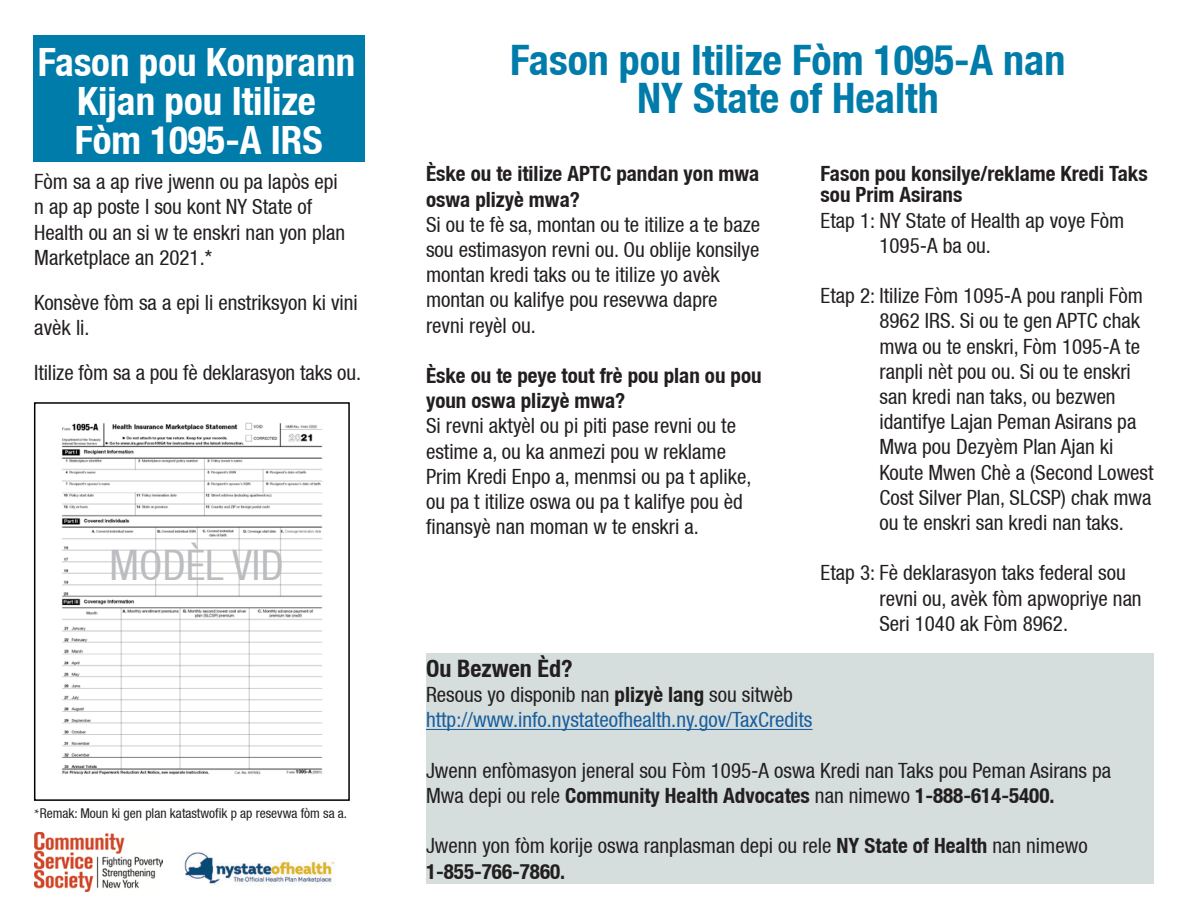
<style>
.page{position:relative;width:1188px;height:918px;background:#fff}
.page>*{position:absolute;margin:0;border:0;box-sizing:border-box;transform-origin:0 0}
.t1{font:700 condensed 42px/37.5px "Helvetica Neue LT";color:#007caa;text-align:center}
.t2{font:condensed 42px "Helvetica Neue LT";color:#bcbdc0}
.t3{font:700 condensed 39px/39px "Helvetica Neue LT";color:#fff;text-align:center}
.t4{font:700 condensed 24px "Helvetica Neue LT";color:#231f20}
.t5{font:condensed 21px/25.2px "Helvetica Neue LT";color:#231f20}
.t6{font:700 condensed 21px/25.2px "Helvetica Neue LT";color:#231f20}
.t7{font:condensed 21px/25.2px "Helvetica Neue LT";color:#175d9e}
.t8{font:condensed 13.5px "Helvetica Neue LT";color:#231f20}
.s1{font-family:"Minion Pro";font-stretch:normal}
.s2{color:#231f20}
.s3{font-weight:700;color:#231f20}
.s4{font-weight:700}
</style>
<div class="page">
<div style="left:426px;top:654px;width:728px;height:230px;background:#d5dedc"></div>
<hr style="left:426px;top:729px;width:387px;height:1px;background:#175d9e">
<div style="left:33px;top:35px;width:332px;height:126px;background:#007caa"></div>
<img style="left:61px;top:422px;width:262px;height:353px">
<div style="left:34px;top:402px;width:316px;height:399px;border:2px solid #000"></div>
<img style="left:34px;top:832px;width:129px;height:60px">
<img style="left:184px;top:852px;width:151px;height:32px">
<p class="t3" style="left:38px;top:42px;width:319px">Fason pou Konprann<br>Kijan pou Itilize<br>Fòm 1095-A IRS</p>
<p class="t1" style="left:510px;top:41px;width:557px">Fason pou Itilize Fòm 1095-A nan<br>NY State of Health</p>
<p class="t6" style="left:426px;top:161px;width:335px">Èske ou te itilize APTC pandan yon mwa oswa plizyè mwa?</p>
<p class="t5" style="left:426px;top:212px;width:336px">Si ou te fè sa, montan ou te itilize a te baze sou estimasyon revni ou. Ou oblije konsilye montan kredi taks ou te itilize yo avèk montan ou kalifye pou resevwa dapre revni reyèl ou.</p>
<p class="t6" style="left:426px;top:363px;width:337px">Èske ou te peye tout frè pou plan ou pou youn oswa plizyè mwa?</p>
<p class="t5" style="left:426px;top:413px;width:327px">Si revni aktyèl ou pi piti pase revni ou te estime a, ou ka anmezi pou w reklame Prim Kredi Enpo a, menmsi ou pa t aplike, ou pa t itilize oswa ou pa t kalifye pou èd finansyè nan moman w te enskri a.</p>
<p class="t6" style="left:821px;top:163px;width:329px;line-height:21px">Fason pou konsilye/reklame Kredi Taks sou Prim Asirans</p>
<p class="t5" style="left:879px;top:207px;width:246px;text-indent:-59px">Etap 1: NY State of Health ap voye Fòm<br>1095-A ba ou.</p>
<p class="t5" style="left:879px;top:283px;width:276px;text-indent:-59px">Etap 2: Itilize Fòm 1095-A pou ranpli Fòm<br>8962 IRS. Si ou te gen APTC chak mwa ou te enskri, Fòm 1095-A te ranpli nèt pou ou. Si ou te enskri san kredi nan taks, ou bezwen idantifye Lajan Peman Asirans pa<br>Mwa pou Dezyèm Plan Ajan ki<br>Koute Mwen Chè a (Second Lowest<br>Cost Silver Plan, SLCSP) chak mwa ou te enskri san kredi nan taks.</p>
<p class="t5" style="left:879px;top:560px;width:264px;text-indent:-59px">Etap 3: Fè deklarasyon taks federal sou revni ou, avèk fòm apwopriye nan<br>Seri 1040 ak Fòm 8962.</p>
<p class="t5" style="left:34px;top:169px;width:312px">Fòm sa a ap rive jwenn ou pa lapòs epi n ap ap poste l sou kont NY State of<br>Health ou an si w te enskri nan yon plan<br>Marketplace an 2021.*</p>
<p class="t5" style="left:34px;top:290px;width:325px">Konsève fòm sa a epi li enstriksyon ki vini avèk li.</p>
<p class="t5" style="left:34px;top:360px;width:328px">Itilize fòm sa a pou fè deklarasyon taks ou.</p>
<p class="t2" style="left:110px;top:541px;width:176px">MODÈL VID</p>
<p class="t8" style="left:34px;top:805px;width:314px"><span class="s1">*</span>Remak: Moun ki gen plan katastwofik p ap resevwa fòm sa a.</p>
<p class="t4" style="left:426px;top:654px;width:148px">Ou Bezwen Èd?</p>
<p class="t7" style="left:426px;top:682px;width:388px"><span class="s2">Resous yo disponib nan</span> <span class="s3">plizyè lang</span> <span class="s2">sou sitwèb </span>http://www.info.nystateofhealth.ny.gov/TaxCredits</p>
<p class="t5" style="left:426px;top:758px;width:687px">Jwenn enfòmasyon jeneral sou Fòm 1095-A oswa Kredi nan Taks pou Peman Asirans pa<br>Mwa depi ou rele <span class="s4">Community Health Advocates</span> nan nimewo <span class="s4">1-888-614-5400.</span></p>
<p class="t5" style="left:426px;top:833px;width:663px">Jwenn yon fòm korije oswa ranplasman depi ou rele <span class="s4">NY State of Health</span> nan nimewo<br><span class="s4">1-855-766-7860.</span></p>
</div>
